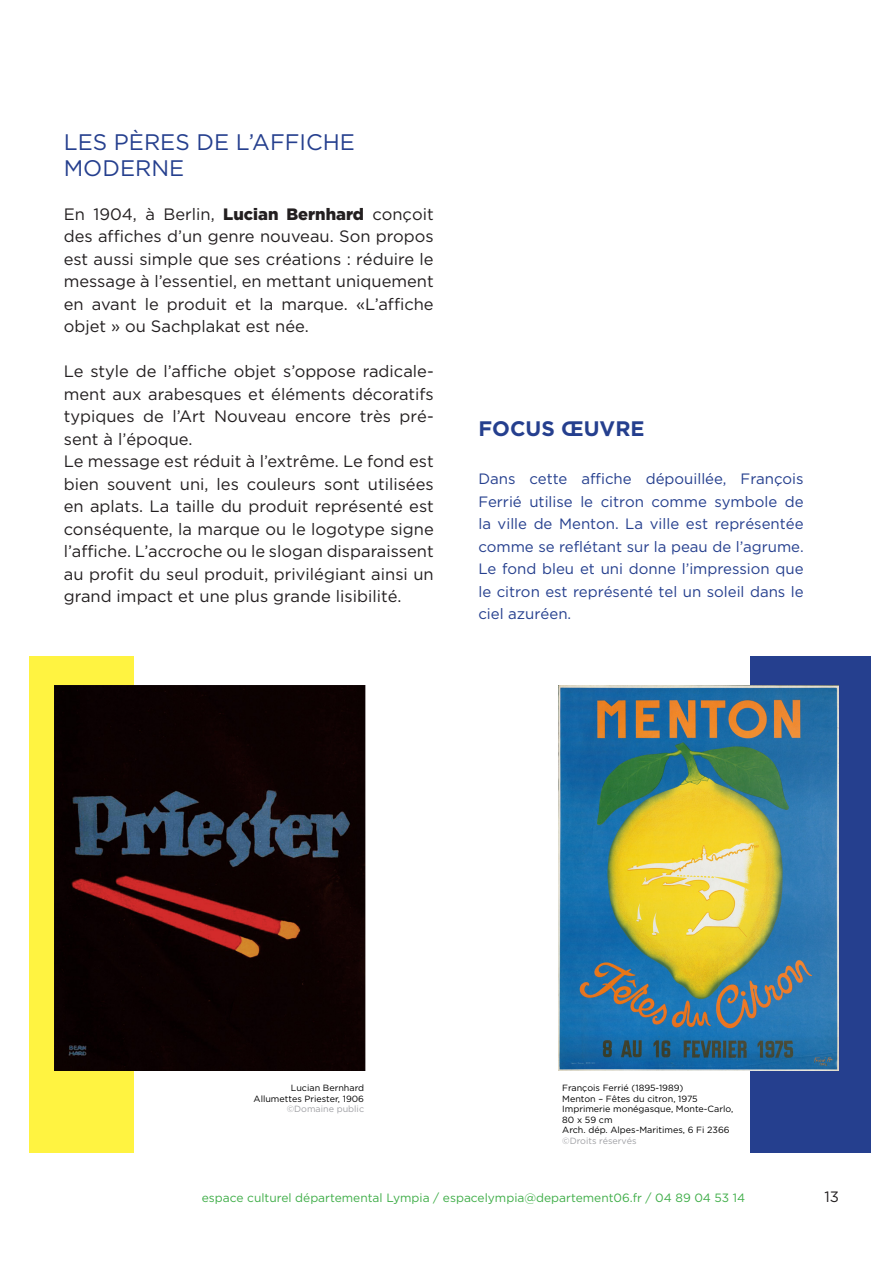
<style>
.page{position:relative;width:893px;height:1263px;background:#fff}
.page>*{position:absolute;margin:0;border:0;box-sizing:border-box;transform-origin:0 0}
.t1{font:22.5px "Gotham";color:#253f8e}
.t2{font:700 21px "Gotham";color:#253f8e}
.t3{font:16.5px/22.5px "Gotham";color:#231f20;text-align:justify}
.t4{font:15px/22.5px "Gotham";color:#253f8e;text-align:justify}
.t5{font:15px "Gotham";color:#231f20}
.t6{font:12px "Gotham";color:#40ae49}
.t7{font:9px "Gotham";color:#000001}
.t8{font:9px "Gotham";color:#a0a1a5}
.s1{font-weight:900}
</style>
<div class="page">
<div style="left:750px;top:656px;width:121px;height:496px;background:#253f8e"></div>
<div style="left:30px;top:656px;width:104px;height:496px;background:#fff341"></div>
<img style="left:54px;top:686px;width:312px;height:384px">
<img style="left:559px;top:686px;width:280px;height:384px">
<p class="t1" style="left:64px;top:130px;width:293px">LES PÈRES DE L’AFFICHE</p>
<p class="t1" style="left:64px;top:155px;width:122px">MODERNE</p>
<p class="t3" style="left:64px;top:202px;width:371px">En 1904, à Berlin, <span class="s1">Lucian Bernhard</span> conçoit des affiches d’un genre nouveau. Son propos est aussi simple que ses créations : réduire le message à l’essentiel, en mettant uniquement en avant le produit et la marque. «L’affiche objet » ou Sachplakat est née.</p>
<p class="t3" style="left:64px;top:360px;width:371px">Le style de l’affiche objet s’oppose radicale&shy;ment aux arabesques et éléments décoratifs typiques de l’Art Nouveau encore très pré&shy;sent à l’époque.</p>
<p class="t3" style="left:64px;top:450px;width:371px">Le message est réduit à l’extrême. Le fond est bien souvent uni, les couleurs sont utilisées en aplats. La taille du produit représenté est conséquente, la marque ou le logotype signe l’affiche. L’accroche ou le slogan disparaissent au profit du seul produit, privilégiant ainsi un grand impact et une plus grande lisibilité.</p>
<p class="t2" style="left:478px;top:417px;width:168px">FOCUS ŒUVRE</p>
<p class="t4" style="left:478px;top:467px;width:327px">Dans cette affiche dépouillée, François Ferrié utilise le citron comme symbole de la ville de Menton. La ville est représentée comme se reflétant sur la peau de l’agrume.<br>Le fond bleu et uni donne l’impression que le citron est représenté tel un soleil dans le ciel azuréen.</p>
<p class="t7" style="left:291px;top:1083px;width:75px">Lucian Bernhard</p>
<p class="t7" style="left:254px;top:1093px;width:112px">Allumettes Priester, 1906</p>
<p class="t8" style="left:287px;top:1104px;width:79px">©Domaine public</p>
<p class="t7" style="left:562px;top:1083px;width:123px">François Ferrié (1895-1989)</p>
<p class="t7" style="left:562px;top:1093px;width:137px">Menton – Fêtes du citron, 1975</p>
<p class="t7" style="left:562px;top:1104px;width:173px">Imprimerie monégasque, Monte-Carlo,</p>
<p class="t7" style="left:562px;top:1114px;width:52px">80 x 59 cm</p>
<p class="t7" style="left:562px;top:1125px;width:169px">Arch. dép. Alpes-Maritimes, 6 Fi 2366</p>
<p class="t8" style="left:562px;top:1135px;width:76px">©Droits réservés</p>
<p class="t6" style="left:202px;top:1191px;width:545px">espace culturel départemental Lympia / espacelympia@departement06.fr / 04 89 04 53 14</p>
<p class="t5" style="left:824px;top:1188px;width:16px">13</p>
</div>
